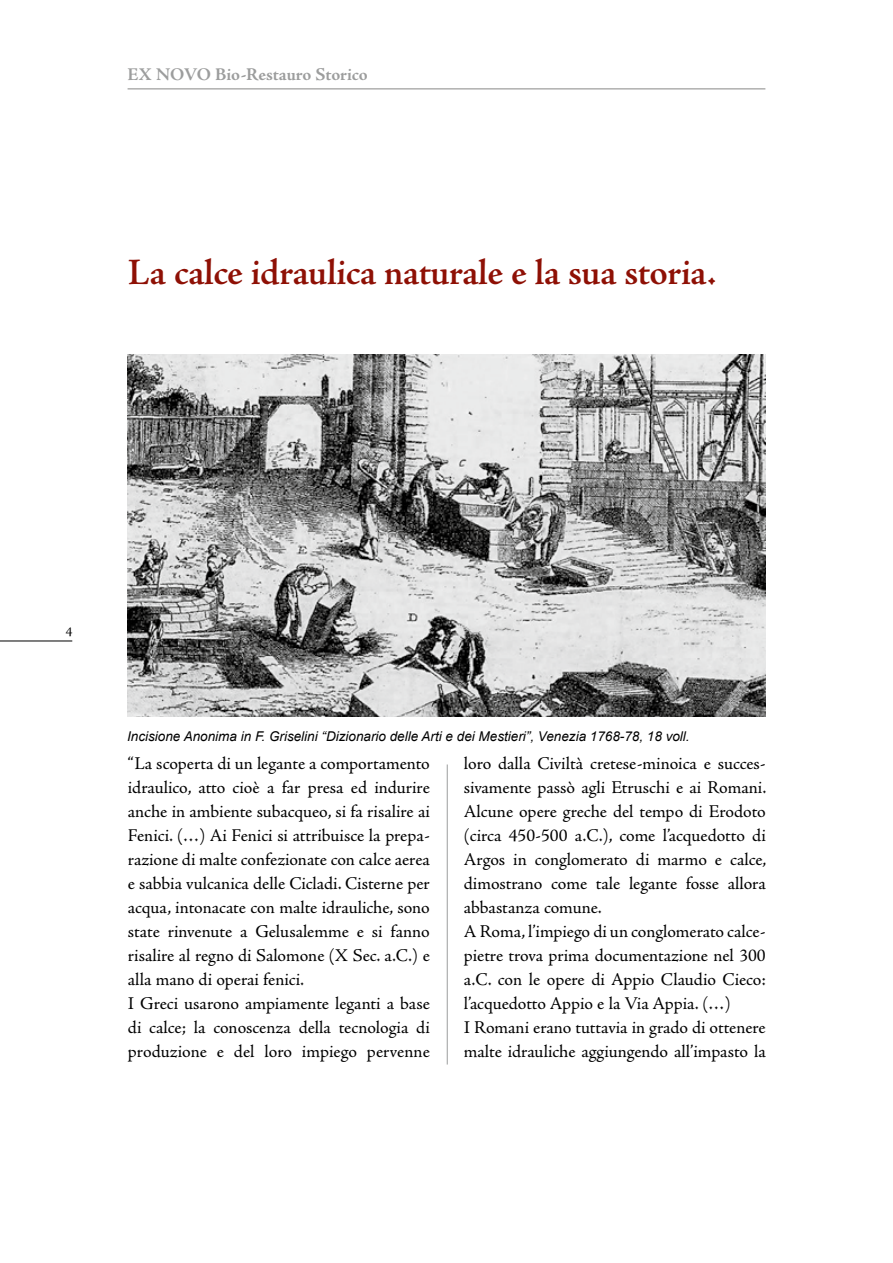
<style>
.page{position:relative;width:893px;height:1263px;background:#fff}
.page>*{position:absolute;margin:0;border:0;box-sizing:border-box;transform-origin:0 0}
.t1{font:600 37.5px "Adobe Jenson Pro";letter-spacing:-.015em;color:#8e1005}
.t2{font:18px/24px "Adobe Jenson Pro";letter-spacing:-.005em;color:#000}
.t3{font:700 18px "Adobe Jenson Pro";letter-spacing:-.005em;color:#9c9d9d}
.t4{font:italic 13.5px "Arial";color:#000}
.t5{font:13.5px "Adobe Jenson Pro";color:#000}
</style>
<div class="page">
<hr style="left:0;top:641px;width:72px;height:1px;background:#000">
<hr style="left:128px;top:89px;width:637px;height:1px;background:#878786">
<img style="left:127px;top:355px;width:638px;height:361px">
<hr style="left:447px;top:764px;width:1px;height:300px;background:#9c9d9d">
<p class="t3" style="left:128px;top:64px;width:242px">EX NOVO Bio-Restauro Storico</p>
<h1 class="t1" style="left:128px;top:251px;width:590px">La calce idraulica naturale e la sua storia.</h1>
<p class="t5" style="left:66px;top:624px;width:8px">4</p>
<p class="t4" style="left:127px;top:728px;width:564px">Incisione Anonima in F. Griselini “Dizionario delle Arti e dei Mestieri”, Venezia 1768-78, 18 voll.</p>
<p class="t2" style="left:128px;top:752px;width:303px">“La scoperta di un legante a comportamento idraulico, atto cioè a far presa ed indurire anche in ambiente subacqueo, si fa risalire ai Fenici. (…) Ai Fenici si attribuisce la prepa&shy;razione di malte confezionate con calce aerea e sabbia vulcanica delle Cicladi. Cisterne per acqua, intonacate con malte idrauliche, sono state rinvenute a Gelusalemme e si fanno risalire al regno di Salomone (X Sec. a.C.) e alla mano di operai fenici.<br>I Greci usarono ampiamente leganti a base di calce; la conoscenza della tecnologia di produzione e del loro impiego pervenne</p>
<p class="t2" style="left:464px;top:752px;width:304px">loro dalla Civiltà cretese-minoica e succes&shy;sivamente passò agli Etruschi e ai Romani.<br>Alcune opere greche del tempo di Erodoto (circa 450-500 a.C.), come l’acquedotto di Argos in conglomerato di marmo e calce, dimostrano come tale legante fosse allora abbastanza comune.<br>A Roma, l’impiego di un conglomerato calce&shy;pietre trova prima documentazione nel 300 a.C. con le opere di Appio Claudio Cieco: l’acquedotto Appio e la Via Appia. (…)<br>I Romani erano tuttavia in grado di ottenere malte idrauliche aggiungendo all’impasto la</p>
</div>
